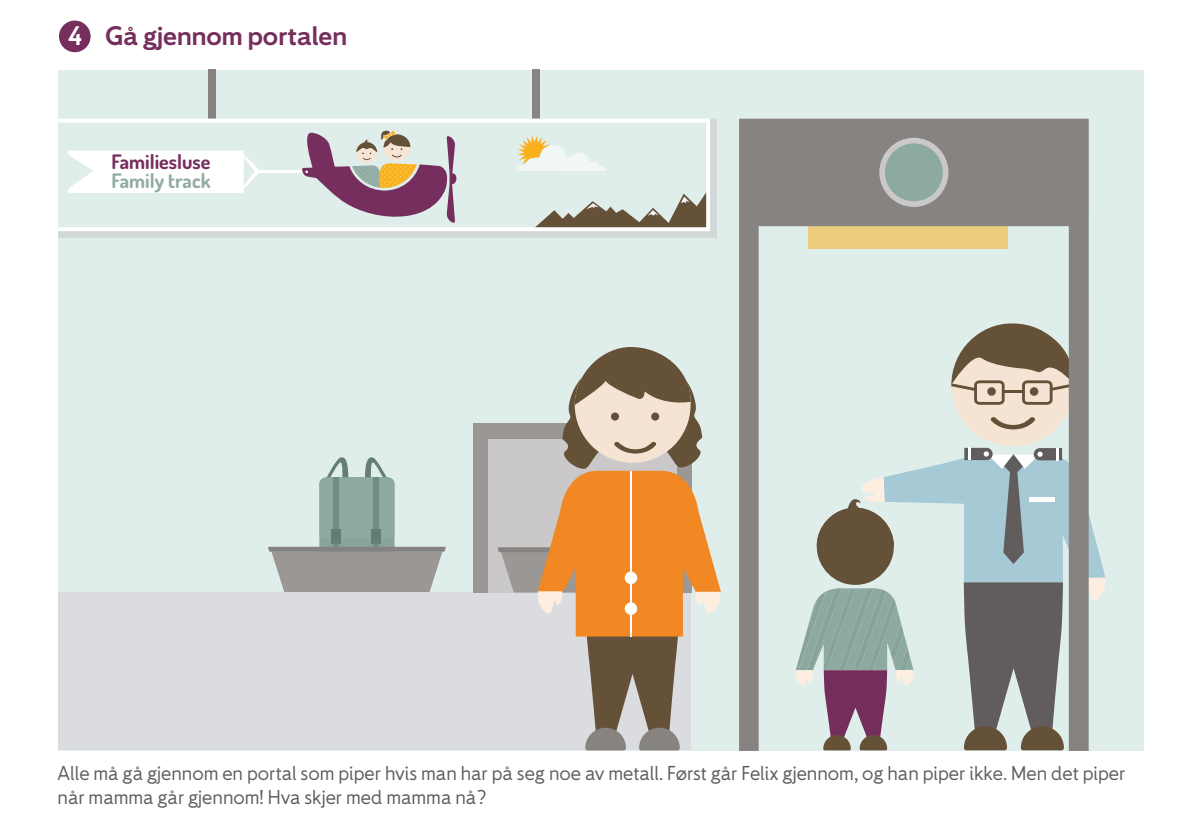
<style>
.page{position:relative;width:1191px;height:840px;background:#fff}
.page>*{position:absolute;margin:0;border:0;box-sizing:border-box;transform-origin:0 0}
.t1{font:700 24px "Avinor";color:#752f5c}
.t2{font:700 24px "Avinor";color:#fff}
.t3{font:700 20px "Dosis";color:#752e5d}
.t4{font:700 20px "Dosis";color:#90aca2}
.t5{font:500 18px/24px "Avinor";color:#5e5b5d}
</style>
<div class="page">
<div style="left:58px;top:70px;width:1086px;height:680px;background:#dfeeea"></div>
<div style="left:58px;top:592px;width:633px;height:157px;background:#dadcdf"></div>
<div style="left:473px;top:422px;width:218px;height:170px;background:#9b9795"></div>
<div style="left:488px;top:439px;width:188px;height:153px;background:#cac8c8"></div>
<svg style="left:268px;top:457px;width:178px;height:134px"></svg>
<div style="left:208px;top:70px;width:8px;height:50px;background:#878381"></div>
<div style="left:532px;top:70px;width:8px;height:50px;background:#878381"></div>
<svg style="left:58px;top:119px;width:659px;height:119px;background:#d3d8d8"></svg>
<svg style="left:59px;top:118px;width:651px;height:113px"></svg>
<svg style="left:1088px;top:322px;width:17px;height:428px"></svg>
<svg style="left:497px;top:347px;width:224px;height:403px"></svg>
<svg style="left:739px;top:119px;width:349px;height:631px"></svg>
<div style="left:879px;top:138px;width:69px;height:69px;background:#cac8c8;border-radius:50%"></div>
<div style="left:885px;top:143px;width:57px;height:58px;background:#8daaa0;border-radius:50%"></div>
<div style="left:59px;top:21px;width:32px;height:31px;background:#762e5c;border-radius:50%"></div>
<h1 class="t2" style="left:68px;top:20px;width:16px">4</h1>
<h1 class="t1" style="left:105px;top:20px;width:243px">Gå gjennom portalen</h1>
<p class="t3" style="left:112px;top:149px;width:100px">Familiesluse</p>
<p class="t4" style="left:112px;top:167px;width:100px">Family track</p>
<p class="t5" style="left:58px;top:760px;width:1069px">Alle må gå gjennom en portal som piper hvis man har på seg noe av metall. Først går Felix gjennom, og han piper ikke. Men det piper når mamma går gjennom! Hva skjer med mamma nå?</p>
</div>
